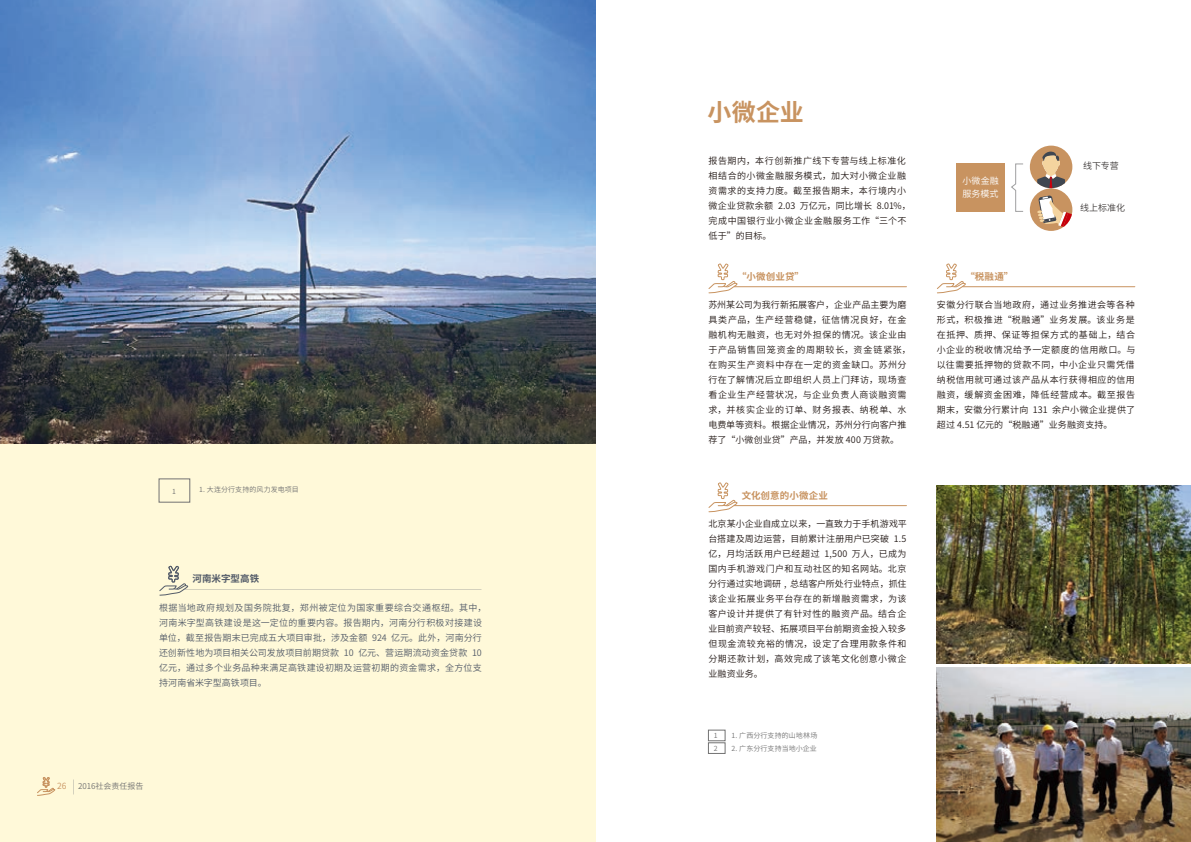
<style>
.page{position:relative;width:1191px;height:842px;background:#fff}
.page>*{position:absolute;margin:0;border:0;box-sizing:border-box;transform-origin:0 0}
.t1{font:700 24px "Source Han Sans CN";color:#c89360}
.t2{font:700 9.5px "Source Han Sans CN";letter-spacing:.015em;color:#c89360}
.t3{font:700 9.5px "Source Han Sans CN";letter-spacing:.005em;color:#535b68}
.t4{font:9px/15px "Source Han Sans CN";letter-spacing:.055em;color:#231916}
.t5{font:9px/15px "Source Han Sans CN";letter-spacing:.025em;color:#535b68}
.t6{font:9px "Source Han Sans CN";letter-spacing:-.01em;color:#3f3b3a}
.t7{font:9px/13px "Source Han Sans CN";letter-spacing:.02em;color:#fff}
.t8{font:8.5px "Source Han Sans CN";color:#c89360}
.t9{font:8px "Source Han Sans CN";color:#727272}
.t10{font:7px/13.3px "Source Han Sans CN";letter-spacing:.01em;color:#727272}
</style>
<div class="page">
<div style="left:0;top:370px;width:595px;height:472px;background:#fff9d9"></div>
<svg style="left:159px;top:565px;width:30px;height:31px"></svg>
<div style="left:956px;top:163px;width:48px;height:48px;background:#c89360"></div>
<svg style="left:1011px;top:163px;width:13px;height:49px"></svg>
<img style="left:936px;top:485px;width:255px;height:178px">
<svg style="left:37px;top:777px;width:18px;height:19px"></svg>
<hr style="left:734px;top:286px;width:172px;height:1px;background:#c89360">
<svg style="left:708px;top:263px;width:30px;height:31px"></svg>
<hr style="left:962px;top:286px;width:172px;height:1px;background:#c89360">
<svg style="left:937px;top:263px;width:29px;height:31px"></svg>
<hr style="left:734px;top:505px;width:172px;height:1px;background:#c89360">
<svg style="left:708px;top:482px;width:30px;height:31px"></svg>
<div style="left:1029px;top:146px;width:43px;height:42px;background:#c89360;border-radius:50%"></div>
<svg style="left:1037px;top:152px;width:28px;height:36px"></svg>
<svg style="left:1029px;top:188px;width:43px;height:43px"></svg>
<svg style="left:1037px;top:195px;width:35px;height:36px"></svg>
<div style="left:708px;top:730px;width:17px;height:11px;border:1px solid #727272"></div>
<img style="left:0;top:0;width:595px;height:443px">
<img style="left:936px;top:667px;width:255px;height:175px">
<p class="t10" style="left:172px;top:484px;width:5px">1</p>
<p class="t10" style="left:199px;top:483px;width:101px">1. 大连分行支持的风力发电项目</p>
<p class="t3" style="left:192px;top:573px;width:68px">河南米字型高铁</p>
<p class="t5" style="left:159px;top:601px;width:329px">根据当地政府规划及国务院批复，郑州被定位为国家重要综合交通枢纽。其中，河南米字型高铁建设是这一定位的重要内容。报告期内，河南分行积极对接建设单位，截至报告期末已完成五大项目审批，涉及金额 924 亿元。此外，河南分行还创新性地为项目相关公司发放项目前期贷款 10 亿元、营运期流动资金贷款 10亿元，通过多个业务品种来满足高铁建设初期及运营初期的资金需求，全方位支持河南省米字型高铁项目。</p>
<p class="t8" style="left:57px;top:781px;width:11px">26</p>
<p class="t9" style="left:78px;top:782px;width:67px">2016社会责任报告</p>
<h1 class="t1" style="left:707px;top:99px;width:98px">小微企业</h1>
<p class="t4" style="left:708px;top:153px;width:204px">报告期内，本行创新推广线下专营与线上标准化相结合的小微金融服务模式，加大对小微企业融资需求的支持力度。截至报告期末，本行境内小微企业贷款余额 2.03 万亿元，同比增长 8.01%，完成中国银行业小微企业金融服务工作“三个不低于”的目标。</p>
<p class="t2" style="left:737px;top:271px;width:69px">“小微创业贷”</p>
<p class="t4" style="left:708px;top:297px;width:204px">苏州某公司为我行新拓展客户，企业产品主要为磨具类产品，生产经营稳健，征信情况良好，在金融机构无融资，也无对外担保的情况。该企业由于产品销售回笼资金的周期较长，资金链紧张，在购买生产资料中存在一定的资金缺口。苏州分行在了解情况后立即组织人员上门拜访，现场查看企业生产经营状况，与企业负责人商谈融资需求，并核实企业的订单、财务报表、纳税单、水电费单等资料。根据企业情况，苏州分行向客户推荐了“小微创业贷”产品，并发放 400 万贷款。</p>
<p class="t2" style="left:741px;top:490px;width:88px">文化创意的小微企业</p>
<p class="t4" style="left:708px;top:516px;width:200px;text-align:justify">北京某小企业自成立以来，一直致力于手机游戏平台搭建及周边运营，目前累计注册用户已突破 1.5亿，月均活跃用户已经超过 1,500 万人，已成为国内手机游戏门户和互动社区的知名网站。北京分行通过实地调研 , 总结客户所处行业特点，抓住该企业拓展业务平台存在的新增融资需求，为该客户设计并提供了有针对性的融资产品。结合企业目前资产较轻、拓展项目平台前期资金投入较多但现金流较充裕的情况，设定了合理用款条件和分期还款计划，高效完成了该笔文化创意小微企业融资业务。</p>
<p class="t10" style="left:713px;top:729px;width:5px">1<br>2</p>
<p class="t10" style="left:731px;top:729px;width:87px">1. 广西分行支持的山地林场</p>
<p class="t10" style="left:731px;top:742px;width:87px">2. 广东分行支持当地小企业</p>
<p class="t7" style="left:962px;top:174px;width:38px">小微金融服务模式</p>
<p class="t2" style="left:965px;top:271px;width:50px">“税融通”</p>
<p class="t6" style="left:1083px;top:161px;width:37px">线下专营</p>
<p class="t6" style="left:1080px;top:203px;width:47px">线上标准化</p>
<p class="t4" style="left:936px;top:297px;width:200px;text-align:justify">安徽分行联合当地政府，通过业务推进会等各种形式，积极推进“税融通”业务发展。该业务是在抵押、质押、保证等担保方式的基础上，结合小企业的税收情况给予一定额度的信用敞口。与以往需要抵押物的贷款不同，中小企业只需凭借纳税信用就可通过该产品从本行获得相应的信用融资，缓解资金困难，降低经营成本。截至报告期末，安徽分行累计向 131 余户小微企业提供了超过 4.51 亿元的“税融通”业务融资支持。</p>
</div>
